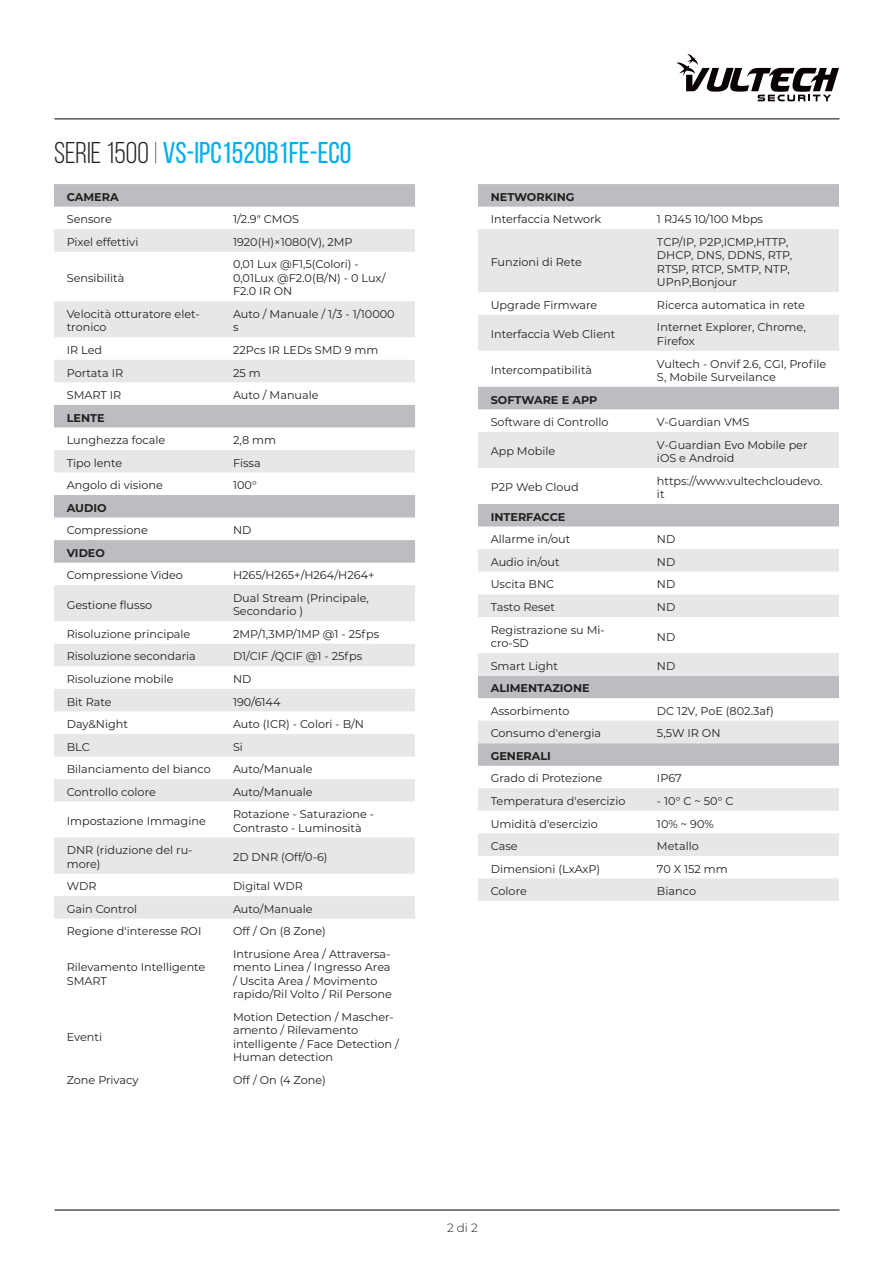
<style>
.page{position:relative;width:893px;height:1263px;background:#fff}
.page>*{position:absolute;margin:0;border:0;box-sizing:border-box;transform-origin:0 0}
.t1{font:30px "Bebas Neue";color:#00aeef}
.t2{font:300 12px "Montserrat";color:#231f20}
.t3{font:11.25px/13.5px "Montserrat";color:#231f20}
.t4{font:700 11.25px "Montserrat";color:#231f20}
.s1{color:#231f20}
.s2{font-weight:300;color:#231f20}
</style>
<div class="page">
<svg style="left:676px;top:54px;width:163px;height:47px"></svg>
<hr style="left:55px;top:119px;width:784px;height:1px;background:#000">
<hr style="left:55px;top:1210px;width:784px;height:1px;background:#000">
<div style="left:478px;top:184px;width:361px;height:23px;background:#bcbdc0"></div>
<svg style="left:478px;top:229px;width:361px;height:122px"></svg>
<div style="left:478px;top:387px;width:361px;height:23px;background:#bcbdc0"></div>
<svg style="left:478px;top:432px;width:361px;height:469px"></svg>
<div style="left:478px;top:653px;width:361px;height:23px;background:#e6e7e9"></div>
<div style="left:54px;top:184px;width:361px;height:23px;background:#bcbdc0"></div>
<svg style="left:54px;top:229px;width:361px;height:153px;fill:#e6e7e9"></svg>
<div style="left:54px;top:405px;width:361px;height:23px;background:#bcbdc0"></div>
<svg style="left:54px;top:450px;width:361px;height:469px"></svg>
<p class="t1" style="left:54px;top:136px;width:299px"><span class="s1">SERIE 1500</span> <span class="s2">|</span> VS-IPC1520B1FE-ECO</p>
<p class="t4" style="left:67px;top:189px;width:53px">CAMERA</p>
<p class="t3" style="left:67px;top:212px;width:47px">Sensore</p>
<p class="t3" style="left:233px;top:212px;width:67px">1/2.9" CMOS</p>
<p class="t3" style="left:67px;top:235px;width:73px">Pixel effettivi</p>
<p class="t3" style="left:233px;top:235px;width:121px">1920(H)×1080(V), 2MP</p>
<p class="t3" style="left:67px;top:271px;width:59px">Sensibilità</p>
<p class="t3" style="left:233px;top:257px;width:154px">0,01 Lux @F1,5(Colori) -<br>0,01Lux @F2.0(B/N) - 0 Lux/<br>F2.0 IR ON</p>
<p class="t3" style="left:67px;top:307px;width:135px">Velocità otturatore elet&shy;tronico</p>
<p class="t3" style="left:233px;top:307px;width:163px">Auto / Manuale / 1/3 - 1/10000 s</p>
<p class="t3" style="left:67px;top:343px;width:37px">IR Led</p>
<p class="t3" style="left:233px;top:343px;width:147px">22Pcs IR LEDs SMD 9 mm</p>
<p class="t3" style="left:67px;top:365px;width:58px">Portata IR</p>
<p class="t3" style="left:233px;top:365px;width:29px">25 m</p>
<p class="t3" style="left:67px;top:388px;width:56px">SMART IR</p>
<p class="t3" style="left:233px;top:388px;width:87px">Auto / Manuale</p>
<p class="t4" style="left:67px;top:409px;width:39px">LENTE</p>
<p class="t3" style="left:67px;top:433px;width:100px">Lunghezza focale</p>
<p class="t3" style="left:233px;top:433px;width:44px">2,8 mm</p>
<p class="t3" style="left:67px;top:455px;width:57px">Tipo lente</p>
<p class="t3" style="left:233px;top:455px;width:29px">Fissa</p>
<p class="t3" style="left:67px;top:478px;width:98px">Angolo di visione</p>
<p class="t3" style="left:233px;top:478px;width:25px">100°</p>
<p class="t4" style="left:67px;top:500px;width:41px">AUDIO</p>
<p class="t3" style="left:67px;top:523px;width:83px">Compressione</p>
<p class="t3" style="left:233px;top:523px;width:20px">ND</p>
<p class="t4" style="left:67px;top:545px;width:40px">VIDEO</p>
<p class="t3" style="left:67px;top:568px;width:118px">Compressione Video</p>
<p class="t3" style="left:233px;top:568px;width:143px">H265/H265+/H264/H264+</p>
<p class="t3" style="left:67px;top:597px;width:87px">Gestione flusso</p>
<p class="t3" style="left:233px;top:591px;width:137px">Dual Stream (Principale,<br>Secondario )</p>
<p class="t3" style="left:67px;top:627px;width:125px">Risoluzione principale</p>
<p class="t3" style="left:233px;top:627px;width:148px">2MP/1,3MP/1MP @1 - 25fps</p>
<p class="t3" style="left:67px;top:649px;width:131px">Risoluzione secondaria</p>
<p class="t3" style="left:233px;top:649px;width:131px">D1/CIF /QCIF @1 - 25fps</p>
<p class="t3" style="left:67px;top:672px;width:109px">Risoluzione mobile</p>
<p class="t3" style="left:233px;top:672px;width:20px">ND</p>
<p class="t3" style="left:67px;top:694px;width:46px">Bit Rate</p>
<p class="t3" style="left:233px;top:694px;width:49px">190/6144</p>
<p class="t3" style="left:67px;top:717px;width:63px">Day&amp;Night</p>
<p class="t3" style="left:233px;top:717px;width:133px">Auto (ICR) - Colori - B/N</p>
<p class="t3" style="left:67px;top:739px;width:25px">BLC</p>
<p class="t3" style="left:233px;top:739px;width:11px">Si</p>
<p class="t3" style="left:67px;top:762px;width:146px">Bilanciamento del bianco</p>
<p class="t3" style="left:233px;top:762px;width:81px">Auto/Manuale</p>
<p class="t3" style="left:67px;top:784px;width:91px">Controllo colore</p>
<p class="t3" style="left:233px;top:784px;width:81px">Auto/Manuale</p>
<p class="t3" style="left:67px;top:814px;width:141px">Impostazione Immagine</p>
<p class="t3" style="left:233px;top:807px;width:143px">Rotazione - Saturazione -<br>Contrasto - Luminosità</p>
<p class="t3" style="left:67px;top:843px;width:127px">DNR (riduzione del ru&shy;more)</p>
<p class="t3" style="left:233px;top:850px;width:96px">2D DNR (Off/0-6)</p>
<p class="t3" style="left:67px;top:879px;width:31px">WDR</p>
<p class="t3" style="left:233px;top:879px;width:71px">Digital WDR</p>
<p class="t3" style="left:67px;top:902px;width:72px">Gain Control</p>
<p class="t3" style="left:233px;top:902px;width:81px">Auto/Manuale</p>
<p class="t3" style="left:67px;top:924px;width:136px">Regione d'interesse ROI</p>
<p class="t3" style="left:233px;top:924px;width:94px">Off / On (8 Zone)</p>
<p class="t3" style="left:67px;top:960px;width:140px">Rilevamento Intelligente<br>SMART</p>
<p class="t3" style="left:233px;top:947px;width:161px">Intrusione Area / Attraversa&shy;mento Linea / Ingresso Area / Uscita Area / Movimento rapido/Ril Volto / Ril Persone</p>
<p class="t3" style="left:67px;top:1030px;width:37px">Eventi</p>
<p class="t3" style="left:233px;top:1010px;width:167px">Motion Detection / Mascher&shy;amento / Rilevamento intelligente / Face Detection /<br>Human detection</p>
<p class="t3" style="left:67px;top:1073px;width:73px">Zone Privacy</p>
<p class="t3" style="left:233px;top:1073px;width:94px">Off / On (4 Zone)</p>
<p class="t4" style="left:491px;top:189px;width:85px">NETWORKING</p>
<p class="t3" style="left:491px;top:212px;width:112px">Interfaccia Network</p>
<p class="t3" style="left:657px;top:212px;width:108px">1 RJ45 10/100 Mbps</p>
<p class="t3" style="left:491px;top:255px;width:93px">Funzioni di Rete</p>
<p class="t3" style="left:657px;top:235px;width:137px">TCP/IP, P2P,ICMP,HTTP,<br>DHCP, DNS, DDNS, RTP,<br>RTSP, RTCP, SMTP, NTP,<br>UPnP,Bonjour</p>
<p class="t3" style="left:491px;top:298px;width:108px">Upgrade Firmware</p>
<p class="t3" style="left:657px;top:298px;width:150px">Ricerca automatica in rete</p>
<p class="t3" style="left:491px;top:327px;width:126px">Interfaccia Web Client</p>
<p class="t3" style="left:657px;top:320px;width:150px">Internet Explorer, Chrome,<br>Firefox</p>
<p class="t3" style="left:491px;top:363px;width:103px">Intercompatibilità</p>
<p class="t3" style="left:657px;top:356px;width:171px">Vultech - Onvif 2.6, CGI, Profile<br>S, Mobile Surveilance</p>
<p class="t4" style="left:491px;top:391px;width:108px">SOFTWARE E APP</p>
<p class="t3" style="left:491px;top:415px;width:119px">Software di Controllo</p>
<p class="t3" style="left:657px;top:415px;width:94px">V-Guardian VMS</p>
<p class="t3" style="left:491px;top:444px;width:66px">App Mobile</p>
<p class="t3" style="left:657px;top:437px;width:152px">V-Guardian Evo Mobile per iOS e Android</p>
<p class="t3" style="left:491px;top:480px;width:90px">P2P Web Cloud</p>
<p class="t3" style="left:657px;top:473px;width:167px">https://www.vultechcloudevo. it</p>
<p class="t4" style="left:491px;top:509px;width:76px">INTERFACCE</p>
<p class="t3" style="left:491px;top:532px;width:81px">Allarme in/out</p>
<p class="t3" style="left:657px;top:532px;width:20px">ND</p>
<p class="t3" style="left:491px;top:555px;width:71px">Audio in/out</p>
<p class="t3" style="left:657px;top:555px;width:20px">ND</p>
<p class="t3" style="left:491px;top:577px;width:65px">Uscita BNC</p>
<p class="t3" style="left:657px;top:577px;width:20px">ND</p>
<p class="t3" style="left:491px;top:600px;width:66px">Tasto Reset</p>
<p class="t3" style="left:657px;top:600px;width:20px">ND</p>
<p class="t3" style="left:491px;top:623px;width:116px">Registrazione su Mi&shy;cro-SD</p>
<p class="t3" style="left:657px;top:629px;width:20px">ND</p>
<p class="t3" style="left:491px;top:659px;width:69px">Smart Light</p>
<p class="t3" style="left:657px;top:659px;width:20px">ND</p>
<p class="t4" style="left:491px;top:680px;width:101px">ALIMENTAZIONE</p>
<p class="t3" style="left:491px;top:704px;width:80px">Assorbimento</p>
<p class="t3" style="left:657px;top:704px;width:118px">DC 12V, PoE (802.3af)</p>
<p class="t3" style="left:491px;top:726px;width:112px">Consumo d'energia</p>
<p class="t3" style="left:657px;top:726px;width:65px">5,5W IR ON</p>
<p class="t4" style="left:491px;top:748px;width:62px">GENERALI</p>
<p class="t3" style="left:491px;top:771px;width:113px">Grado di Protezione</p>
<p class="t3" style="left:657px;top:771px;width:26px">IP67</p>
<p class="t3" style="left:491px;top:794px;width:136px">Temperatura d'esercizio</p>
<p class="t3" style="left:657px;top:794px;width:78px">- 10° C ~ 50° C</p>
<p class="t3" style="left:491px;top:816px;width:109px">Umidità d'esercizio</p>
<p class="t3" style="left:657px;top:816px;width:58px">10% ~ 90%</p>
<p class="t3" style="left:491px;top:839px;width:28px">Case</p>
<p class="t3" style="left:657px;top:839px;width:43px">Metallo</p>
<p class="t3" style="left:491px;top:861px;width:111px">Dimensioni (LxAxP)</p>
<p class="t3" style="left:657px;top:861px;width:72px">70 X 152 mm</p>
<p class="t3" style="left:491px;top:884px;width:38px">Colore</p>
<p class="t3" style="left:657px;top:884px;width:41px">Bianco</p>
<p class="t2" style="left:447px;top:1219px;width:32px">2 di 2</p>
</div>
